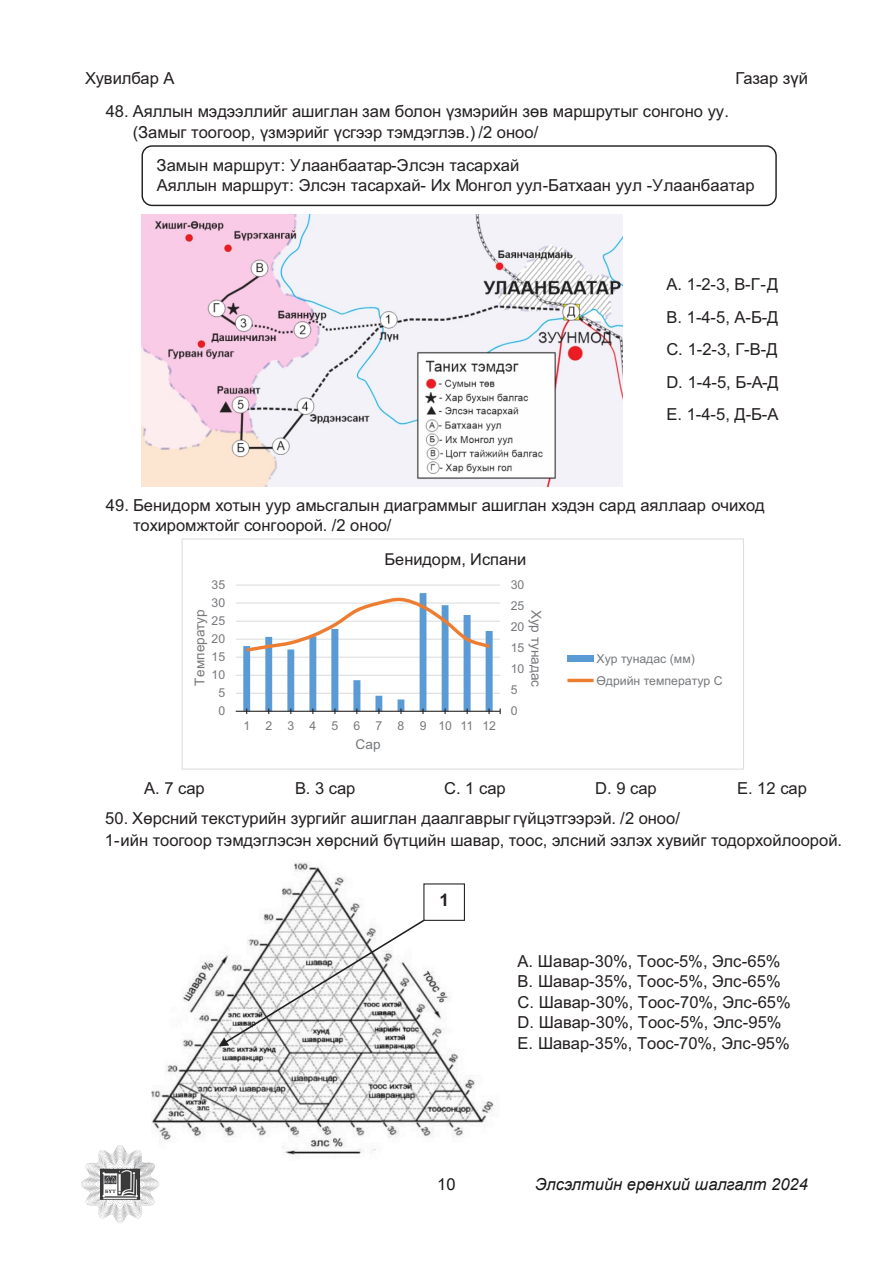
<style>
.page{position:relative;width:893px;height:1263px;background:#fff}
.page>*{position:absolute;margin:0;border:0;box-sizing:border-box;transform-origin:0 0}
.t1{font:700 17.25px "Arial";color:#231f20}
.t2{font:16.5px/20.4px "Arial";color:#231f20}
.t3{font:italic 16.5px "Arial";color:#181717}
.t4{font:16.5px "Arial";color:#181717}
.t5{font:16.35px "Arial";color:#231f20}
.t6{font:13.5px "Arial";color:#76787b}
.t7{font:12.3px/21.8px "Arial";color:#76787b}
.t8{font:12.3px "Arial";letter-spacing:1.24em;color:#76787b}
</style>
<div class="page">
<img style="left:81px;top:1145px;width:79px;height:79px">
<hr style="left:236px;top:693px;width:264px;height:1px;background:#dcdddf">
<hr style="left:236px;top:675px;width:264px;height:1px;background:#dcdddf">
<hr style="left:236px;top:657px;width:264px;height:1px;background:#dcdddf">
<hr style="left:236px;top:639px;width:264px;height:1px;background:#dcdddf">
<hr style="left:236px;top:621px;width:264px;height:1px;background:#dcdddf">
<hr style="left:236px;top:602px;width:264px;height:2px;background:#dcdddf">
<hr style="left:236px;top:584px;width:264px;height:2px;background:#dcdddf">
<hr style="left:236px;top:711px;width:264px;height:1px;background:#231f20">
<svg style="left:243px;top:593px;width:250px;height:121px"></svg>
<div style="left:567px;top:656px;width:26px;height:6px;background:#5b9bd5"></div>
<hr style="left:567px;top:679px;width:27px;height:3px;background:#ed7d31">
<div style="left:182px;top:538px;width:562px;height:232px;border:1px solid #dcdddf"></div>
<div style="left:142px;top:145px;width:635px;height:61px;background:#fff;border:1px solid #231f20;border-radius:10px"></div>
<img style="left:142px;top:215px;width:481px;height:271px">
<img style="left:152px;top:862px;width:342px;height:299px">
<div style="left:424px;top:884px;width:40px;height:36px;background:#fff"></div>
<div style="left:423px;top:883px;width:42px;height:38px;border:1px solid #231f20"></div>
<img style="left:424px;top:890px;width:40px;height:24px">
<svg style="left:219px;top:920px;width:205px;height:126px"></svg>
<p class="t2" style="left:85px;top:68px;width:91px">Хувилбар А</p>
<p class="t2" style="left:735px;top:68px;width:74px">Газар зүй</p>
<p class="t2" style="left:133px;top:101px;width:598px;text-indent:-27px">48. Аяллын мэдээллийг ашиглан зам болон үзмэрийн зөв маршрутыг сонгоно уу. (Замыг тоогоор, үзмэрийг үсгээр тэмдэглэв.) /2 оноо/</p>
<p class="t2" style="left:157px;top:154px;width:599px">Замын маршрут: Улаанбаатар-Элсэн тасархай<br>Аяллын маршрут: Элсэн тасархай- Их Монгол уул-Батхаан уул -Улаанбаатар</p>
<p class="t2" style="left:666px;top:268px;width:114px;line-height:32.5px;text-align:justify">А. 1-2-3, В-Г-Д B. 1-4-5, А-Б-Д C. 1-2-3, Г-В-Д D. 1-4-5, Б-А-Д E. 1-4-5, Д-Б-А</p>
<p class="t2" style="left:133px;top:495px;width:633px;text-indent:-27px">49. Бенидорм хотын уур амьсгалын диаграммыг ашиглан хэдэн сард аяллаар очиход тохиромжтойг сонгоорой. /2 оноо/</p>
<p class="t7" style="left:212px;top:574px;width:15px">35</p>
<p class="t7" style="left:212px;top:592px;width:15px">30</p>
<p class="t6" style="left:191px;top:686px;width:78px;rotate:-90deg">Температур</p>
<p class="t7" style="left:212px;top:610px;width:15px">25</p>
<p class="t7" style="left:212px;top:628px;width:15px">20</p>
<p class="t7" style="left:212px;top:646px;width:15px">15</p>
<p class="t7" style="left:212px;top:664px;width:15px">10</p>
<p class="t7" style="left:218px;top:682px;width:8px">5</p>
<p class="t7" style="left:218px;top:700px;width:8px">0</p>
<p class="t5" style="left:384px;top:548px;width:143px">Бенидорм, Испани</p>
<p class="t7" style="left:511px;top:574px;width:15px">30</p>
<p class="t7" style="left:511px;top:595px;width:15px">25</p>
<p class="t6" style="left:545px;top:610px;width:79px;rotate:90deg">Хур тунадас</p>
<p class="t7" style="left:511px;top:616px;width:15px">20</p>
<p class="t7" style="left:511px;top:637px;width:15px">15</p>
<p class="t7" style="left:511px;top:658px;width:15px">10</p>
<p class="t7" style="left:511px;top:679px;width:8px">5</p>
<p class="t8" style="left:243px;top:717px;width:254px">123456789101112</p>
<p class="t6" style="left:356px;top:735px;width:27px">Сар</p>
<p class="t7" style="left:511px;top:700px;width:8px">0</p>
<p class="t7" style="left:596px;top:648px;width:128px">Хур тунадас (мм)<br>Өдрийн температур C</p>
<p class="t2" style="left:144px;top:778px;width:62px">А. 7 сар</p>
<p class="t2" style="left:295px;top:778px;width:62px">B. 3 сар</p>
<p class="t2" style="left:444px;top:778px;width:63px">C. 1 сар</p>
<p class="t2" style="left:595px;top:778px;width:63px">D. 9 сар</p>
<p class="t2" style="left:737px;top:778px;width:71px">E. 12 сар</p>
<p class="t2" style="left:105px;top:807px;width:739px;line-height:21.9px">50. Хөрсний текстурийн зургийг ашиглан даалгаврыг гүйцэтгээрэй. /2 оноо/<br>1-ийн тоогоор тэмдэглэсэн хөрсний бүтцийн шавар, тоос, элсний эзлэх хувийг тодорхойлоорой.</p>
<p class="t1" style="left:439px;top:888px;width:11px">1</p>
<p class="t2" style="left:518px;top:950px;width:275px">A. Шавар-30%, Тоос-5%, Элс-65%<br>B. Шавар-35%, Тоос-5%, Элс-65%<br>C. Шавар-30%, Тоос-70%, Элс-65%<br>D. Шавар-30%, Тоос-5%, Элс-95%<br>E. Шавар-35%, Тоос-70%, Элс-95%</p>
<p class="t4" style="left:437px;top:1172px;width:20px">10</p>
<p class="t3" style="left:535px;top:1173px;width:274px">Элсэлтийн ерөнхий шалгалт 2024</p>
</div>
